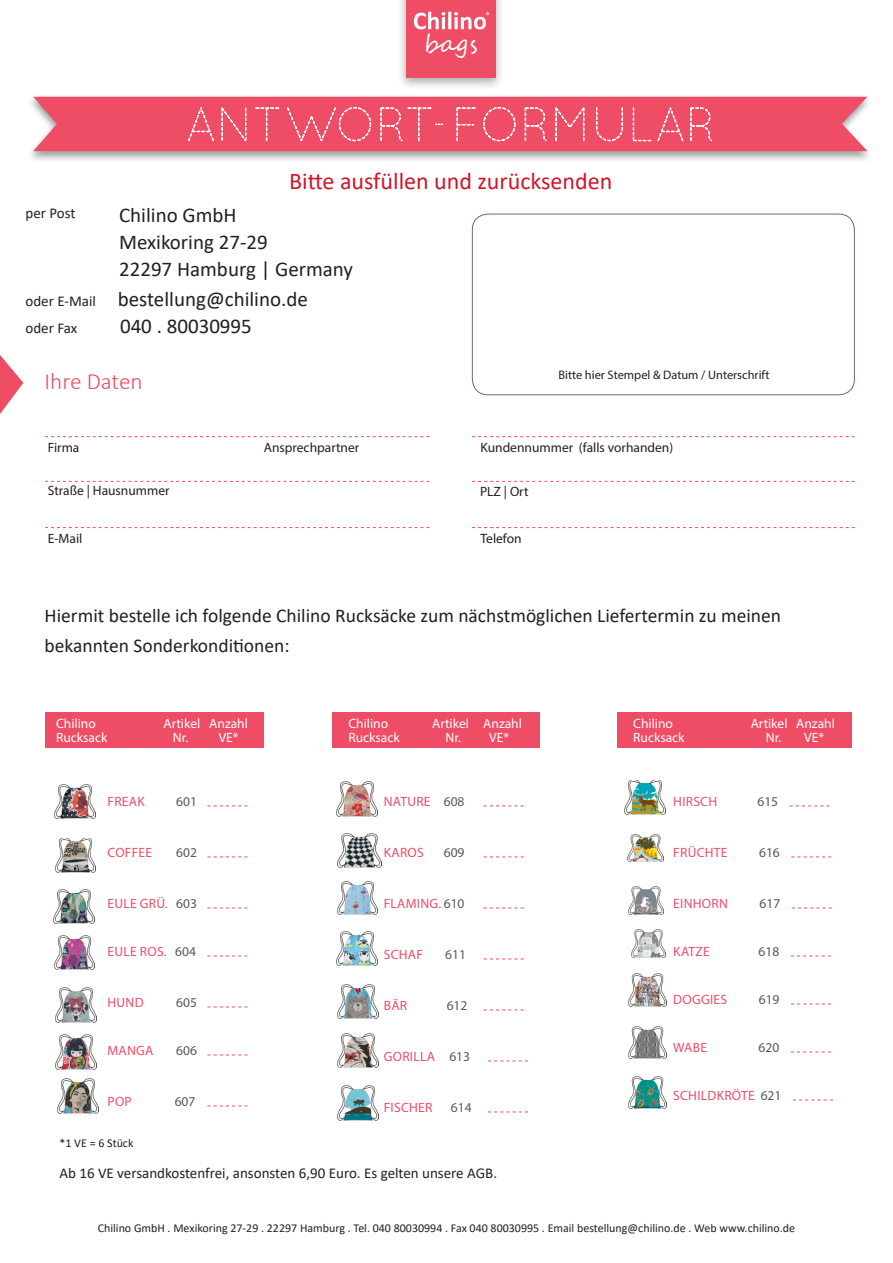
<style>
.page{position:relative;width:893px;height:1263px;background:#fff}
.page>*{position:absolute;margin:0;border:0;box-sizing:border-box;transform-origin:0 0}
.t1{font:24.3px "Segoe Script";color:#fff}
.t2{font:24px "Calibri";color:#d11629}
.t3{font:300 23.25px "Calibri";color:#ef4d66}
.t4{font:21px "Calibri";color:#231f20}
.t5{font:19.5px/30px "Calibri";color:#231f20}
.t6{font:15px "Calibri";color:#231f20}
.t7{font:13.5px "Myriad Pro";letter-spacing:.02em;color:#ef4d66}
.t8{font:13.5px "Myriad Pro";color:#fff}
.t9{font:13.5px "Myriad Pro";color:#231f20}
.t10{font:13.5px "Myriad Pro";color:#57585a}
.t11{font:12.45px "Myriad Pro";color:#231f20}
.t12{font:12px "Calibri";color:#231f20}
.s1{font-size:15px}
.s2{color:#57585a}
</style>
<div class="page">
<svg style="left:0;top:355px;width:23px;height:59px"></svg>
<div style="left:397px;top:0;width:107px;height:91px;background:#231f20;opacity:.37"></div>
<div style="left:406px;top:0;width:89px;height:78px;background:#ef4d66"></div>
<svg style="left:484px;top:805px;width:40px;height:1px"></svg>
<svg style="left:484px;top:856px;width:40px;height:1px"></svg>
<svg style="left:484px;top:907px;width:40px;height:1px"></svg>
<svg style="left:484px;top:958px;width:40px;height:1px"></svg>
<svg style="left:484px;top:1009px;width:40px;height:1px"></svg>
<svg style="left:488px;top:1060px;width:40px;height:1px"></svg>
<svg style="left:488px;top:1111px;width:40px;height:1px"></svg>
<div style="left:27px;top:94px;width:846px;height:69px;background:#231f20;opacity:.45"></div>
<svg style="left:33px;top:97px;width:834px;height:54px;background:#ef576f"></svg>
<svg style="left:45px;top:436px;width:384px;height:1px"></svg>
<svg style="left:472px;top:436px;width:383px;height:1px"></svg>
<svg style="left:45px;top:481px;width:384px;height:1px"></svg>
<svg style="left:472px;top:481px;width:383px;height:1px"></svg>
<svg style="left:45px;top:527px;width:384px;height:1px"></svg>
<svg style="left:472px;top:527px;width:383px;height:1px"></svg>
<div style="left:472px;top:214px;width:383px;height:181px;border:1px solid #7d6367;border-radius:16px"></div>
<div style="left:45px;top:712px;width:219px;height:35px;background:#ef4d66"></div>
<div style="left:617px;top:712px;width:234px;height:35px;background:#ef4d66"></div>
<svg style="left:207px;top:805px;width:40px;height:1px"></svg>
<svg style="left:207px;top:856px;width:40px;height:1px"></svg>
<svg style="left:207px;top:907px;width:40px;height:1px"></svg>
<svg style="left:207px;top:955px;width:40px;height:1px"></svg>
<svg style="left:207px;top:1006px;width:40px;height:1px"></svg>
<svg style="left:207px;top:1054px;width:40px;height:1px"></svg>
<svg style="left:207px;top:1105px;width:40px;height:1px"></svg>
<img style="left:337px;top:931px;width:40px;height:35px">
<img style="left:54px;top:935px;width:41px;height:34px">
<img style="left:625px;top:780px;width:40px;height:34px">
<img style="left:58px;top:1079px;width:40px;height:34px">
<img style="left:338px;top:1033px;width:41px;height:35px">
<img style="left:337px;top:781px;width:40px;height:35px">
<img style="left:337px;top:1086px;width:41px;height:34px">
<img style="left:338px;top:984px;width:41px;height:34px">
<svg style="left:414px;top:12px;width:75px;height:17px"></svg>
<div style="left:332px;top:712px;width:208px;height:35px;background:#ef4d66"></div>
<svg style="left:790px;top:805px;width:40px;height:1px"></svg>
<svg style="left:791px;top:856px;width:40px;height:1px"></svg>
<svg style="left:792px;top:907px;width:40px;height:1px"></svg>
<svg style="left:791px;top:955px;width:40px;height:1px"></svg>
<svg style="left:791px;top:1003px;width:40px;height:1px"></svg>
<svg style="left:791px;top:1051px;width:40px;height:1px"></svg>
<svg style="left:793px;top:1099px;width:40px;height:1px"></svg>
<img style="left:628px;top:834px;width:35px;height:28px">
<img style="left:628px;top:886px;width:36px;height:28px">
<img style="left:631px;top:929px;width:34px;height:29px">
<img style="left:337px;top:881px;width:41px;height:34px">
<img style="left:338px;top:833px;width:43px;height:34px">
<img style="left:55px;top:1035px;width:41px;height:34px">
<img style="left:55px;top:987px;width:41px;height:35px">
<img style="left:54px;top:889px;width:40px;height:35px">
<img style="left:55px;top:838px;width:41px;height:34px">
<img style="left:54px;top:784px;width:41px;height:34px">
<img style="left:628px;top:974px;width:39px;height:32px">
<img style="left:628px;top:1026px;width:39px;height:33px">
<img style="left:628px;top:1076px;width:39px;height:32px">
<p class="t1" style="left:424px;top:24px;width:55px">bags</p>
<p class="t2" style="left:289px;top:165px;width:325px">Bitte ausfüllen und zurücksenden</p>
<p class="t4" style="left:119px;top:200px;width:119px">Chilino GmbH</p>
<p class="t4" style="left:119px;top:227px;width:150px">Mexikoring 27-29</p>
<p class="t4" style="left:119px;top:254px;width:236px">22297 Hamburg | Germany</p>
<p class="t4" style="left:26px;top:284px;width:284px"><span class="s1">oder E-Mail</span> bestellung@chilino.de</p>
<p class="t6" style="left:26px;top:318px;width:53px">oder Fax</p>
<p class="t4" style="left:120px;top:311px;width:133px">040 . 80030995</p>
<p class="t6" style="left:26px;top:202px;width:52px">per Post</p>
<p class="t3" style="left:45px;top:367px;width:99px">Ihre Daten</p>
<p class="t11" style="left:558px;top:367px;width:213px">Bitte hier Stempel &amp; Datum / Unterschrift</p>
<p class="t9" style="left:48px;top:439px;width:33px">Firma</p>
<p class="t9" style="left:264px;top:439px;width:97px">Ansprechpartner</p>
<p class="t9" style="left:480px;top:439px;width:194px">Kundennummer (falls vorhanden)</p>
<p class="t9" style="left:48px;top:482px;width:123px">Straße | Hausnummer</p>
<p class="t9" style="left:480px;top:483px;width:50px">PLZ | Ort</p>
<p class="t9" style="left:48px;top:530px;width:36px">E-Mail</p>
<p class="t9" style="left:480px;top:530px;width:43px">Telefon</p>
<p class="t5" style="left:45px;top:600px;width:738px">Hiermit bestelle ich folgende Chilino Rucksäcke zum nächstmöglichen Liefertermin zu meinen bekannten Sonderkonditionen:</p>
<p class="t8" style="left:56px;top:715px;width:41px">Chilino</p>
<p class="t8" style="left:163px;top:715px;width:86px">Artikel Anzahl</p>
<p class="t8" style="left:56px;top:729px;width:53px">Rucksack</p>
<p class="t8" style="left:173px;top:729px;width:67px">Nr. VE*</p>
<p class="t8" style="left:348px;top:715px;width:41px">Chilino</p>
<p class="t8" style="left:432px;top:715px;width:91px">Artikel Anzahl</p>
<p class="t8" style="left:348px;top:729px;width:53px">Rucksack</p>
<p class="t8" style="left:445px;top:729px;width:65px">Nr. VE*</p>
<p class="t7" style="left:108px;top:793px;width:39px">FREAK</p>
<p class="t10" style="left:176px;top:793px;width:22px">601</p>
<p class="t7" style="left:384px;top:793px;width:82px">NATURE <span class="s2">608</span></p>
<p class="t7" style="left:108px;top:844px;width:46px">COFFEE</p>
<p class="t10" style="left:176px;top:844px;width:22px">602</p>
<p class="t7" style="left:108px;top:895px;width:91px">EULE GRÜ. <span class="s2">603</span></p>
<p class="t7" style="left:108px;top:943px;width:90px">EULE ROS. <span class="s2">604</span></p>
<p class="t7" style="left:108px;top:994px;width:38px">HUND</p>
<p class="t10" style="left:176px;top:994px;width:22px">605</p>
<p class="t7" style="left:108px;top:1042px;width:47px">MANGA</p>
<p class="t10" style="left:176px;top:1042px;width:22px">606</p>
<p class="t7" style="left:384px;top:844px;width:42px">KAROS</p>
<p class="t10" style="left:444px;top:844px;width:22px">609</p>
<p class="t7" style="left:384px;top:895px;width:82px">FLAMING. <span class="s2">610</span></p>
<p class="t7" style="left:384px;top:946px;width:41px">SCHAF</p>
<p class="t10" style="left:445px;top:946px;width:22px">611</p>
<p class="t7" style="left:384px;top:997px;width:25px">BÄR</p>
<p class="t10" style="left:447px;top:997px;width:22px">612</p>
<p class="t7" style="left:384px;top:1048px;width:88px">GORILLA <span class="s2">613</span></p>
<p class="t7" style="left:108px;top:1093px;width:26px">POP</p>
<p class="t10" style="left:175px;top:1093px;width:22px">607</p>
<p class="t7" style="left:384px;top:1099px;width:50px">FISCHER</p>
<p class="t10" style="left:451px;top:1099px;width:22px">614</p>
<p class="t12" style="left:60px;top:1134px;width:75px">*1 VE = 6 Stück</p>
<p class="t6" style="left:60px;top:1163px;width:439px">Ab 16 VE versandkostenfrei, ansonsten 6,90 Euro. Es gelten unsere AGB.</p>
<p class="t8" style="left:633px;top:715px;width:41px">Chilino</p>
<p class="t8" style="left:751px;top:715px;width:86px">Artikel Anzahl</p>
<p class="t8" style="left:633px;top:729px;width:53px">Rucksack</p>
<p class="t8" style="left:766px;top:729px;width:60px">Nr. VE*</p>
<p class="t7" style="left:673px;top:793px;width:45px">HIRSCH</p>
<p class="t10" style="left:757px;top:793px;width:22px">615</p>
<p class="t7" style="left:673px;top:844px;width:56px">FRÜCHTE</p>
<p class="t10" style="left:759px;top:844px;width:22px">616</p>
<p class="t7" style="left:673px;top:895px;width:56px">EINHORN</p>
<p class="t10" style="left:759px;top:895px;width:22px">617</p>
<p class="t7" style="left:673px;top:943px;width:38px">KATZE</p>
<p class="t10" style="left:759px;top:943px;width:22px">618</p>
<p class="t7" style="left:673px;top:991px;width:55px">DOGGIES</p>
<p class="t10" style="left:759px;top:991px;width:22px">619</p>
<p class="t7" style="left:673px;top:1039px;width:35px">WABE</p>
<p class="t10" style="left:759px;top:1039px;width:22px">620</p>
<p class="t7" style="left:673px;top:1087px;width:110px">SCHILDKRÖTE <span class="s2">621</span></p>
<p class="t12" style="left:98px;top:1220px;width:699px">Chilino GmbH . Mexikoring 27-29 . 22297 Hamburg . Tel. 040 80030994 . Fax 040 80030995 . Email bestellung@chilino.de . Web www.chilino.de</p>
</div>
